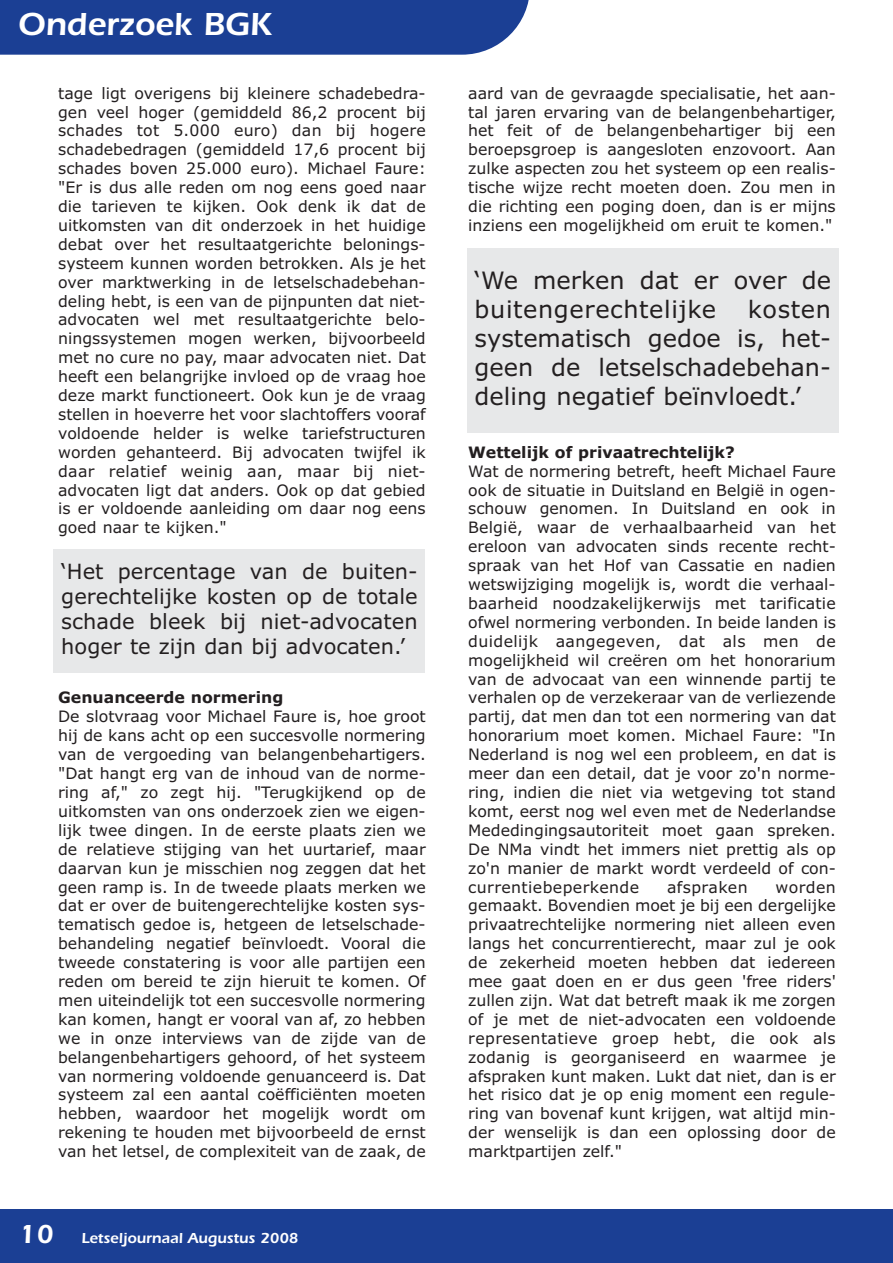
<style>
.page{position:relative;width:893px;height:1263px;background:#fff}
.page>*{position:absolute;margin:0;border:0;box-sizing:border-box;transform-origin:0 0}
.t1{font:600 33px "Itc Eras";color:#fff}
.t2{font:24px/28.8px "Verdana";color:#231f20;text-align:justify}
.t3{font:24px/28.8px "Verdana";letter-spacing:.025em;color:#231f20}
.t4{font:21px/25.2px "Verdana";color:#231f20;text-align:justify}
.t5{font:15.75px/18.9px "Verdana";color:#231f20;text-align:justify}
.t6{font:700 15.75px "Verdana";color:#231f20}
.t7{font:15.75px "Verdana";letter-spacing:.025em;color:#231f20}
.t8{font:600 15px "Itc Eras";color:#fff}
.s1{font-size:27px}
</style>
<div class="page">
<div style="left:0;top:1210px;width:893px;height:53px;background:#1b3f94"></div>
<div style="left:0;top:0;width:529px;height:55px;background:#1b3f94"></div>
<div style="left:467px;top:248px;width:371px;height:184px;background:#e7e8e9"></div>
<div style="left:54px;top:549px;width:371px;height:123px;background:#e7e8e9"></div>
<h1 class="t1" style="left:18px;top:13px;width:256px">Onderzoek BGK</h1>
<p class="t5" style="left:58px;top:85px;width:369px">tage ligt overigens bij kleinere schadebedra&shy;gen veel hoger (gemiddeld 86,2 procent bij schades tot 5.000 euro) dan bij hogere schadebedragen (gemiddeld 17,6 procent bij schades boven 25.000 euro). Michael Faure: "Er is dus alle reden om nog eens goed naar die tarieven te kijken. Ook denk ik dat de uitkomsten van dit onderzoek in het huidige debat over het resultaatgerichte belonings&shy;systeem kunnen worden betrokken. Als je het over marktwerking in de letselschadebehan&shy;deling hebt, is een van de pijnpunten dat niet&shy;advocaten wel met resultaatgerichte belo&shy;ningssystemen mogen werken, bijvoorbeeld met no cure no pay, maar advocaten niet. Dat heeft een belangrijke invloed op de vraag hoe deze markt functioneert. Ook kun je de vraag stellen in hoeverre het voor slachtoffers vooraf voldoende helder is welke tariefstructuren worden gehanteerd. Bij advocaten twijfel ik daar relatief weinig aan, maar bij niet&shy;advocaten ligt dat anders. Ook op dat gebied is er voldoende aanleiding om daar nog eens goed naar te kijken."</p>
<h3 class="t4" style="left:61px;top:560px;width:358px">‘Het percentage van de buiten&shy;gerechtelijke kosten op de totale schade bleek bij niet-advocaten hoger te zijn dan bij advocaten.’</h3>
<p class="t6" style="left:58px;top:691px;width:227px">Genuanceerde normering</p>
<p class="t5" style="left:58px;top:708px;width:369px">De slotvraag voor Michael Faure is, hoe groot hij de kans acht op een succesvolle normering van de vergoeding van belangenbehartigers. "Dat hangt erg van de inhoud van de norme&shy;ring af," zo zegt hij. "Terugkijkend op de uitkomsten van ons onderzoek zien we eigen&shy;lijk twee dingen. In de eerste plaats zien we de relatieve stijging van het uurtarief, maar daarvan kun je misschien nog zeggen dat het geen ramp is. In de tweede plaats merken we dat er over de buitengerechtelijke kosten sys&shy;tematisch gedoe is, hetgeen de letselschade&shy;behandeling negatief beïnvloedt. Vooral die tweede constatering is voor alle partijen een reden om bereid te zijn hieruit te komen. Of men uiteindelijk tot een succesvolle normering kan komen, hangt er vooral van af, zo hebben we in onze interviews van de zijde van de belangenbehartigers gehoord, of het systeem van normering voldoende genuanceerd is. Dat systeem zal een aantal coëfficiënten moeten hebben, waardoor het mogelijk wordt om rekening te houden met bijvoorbeeld de ernst van het letsel, de complexiteit van de zaak, de</p>
<p class="t8" style="left:19px;top:1232px;width:281px"><span class="s1">10</span> Letseljournaal Augustus 2008</p>
<p class="t5" style="left:468px;top:85px;width:369px">aard van de gevraagde specialisatie, het aan&shy;tal jaren ervaring van de belangenbehartiger, het feit of de belangenbehartiger bij een beroepsgroep is aangesloten enzovoort. Aan zulke aspecten zou het systeem op een realis&shy;tische wijze recht moeten doen. Zou men in die richting een poging doen, dan is er mijns inziens een mogelijkheid om eruit te komen."</p>
<h2 class="t3" style="left:475px;top:268px;width:358px">‘We merken dat er over de buitengerechtelijke</h2>
<h2 class="t2" style="left:475px;top:297px;width:358px;text-indent:273px">kosten systematisch gedoe is, het&shy;geen de letselschadebehan&shy;deling negatief beïnvloedt.’</h2>
<p class="t6" style="left:468px;top:446px;width:268px">Wettelijk of privaatrechtelijk?</p>
<p class="t5" style="left:468px;top:463px;width:369px">Wat de normering betreft, heeft Michael Faure ook de situatie in Duitsland en België in ogen&shy;schouw genomen. In Duitsland en ook in België, waar de verhaalbaarheid van het ereloon van advocaten sinds recente recht&shy;spraak van het Hof van Cassatie en nadien wetswijziging mogelijk is, wordt die verhaal&shy;baarheid noodzakelijkerwijs met tarificatie ofwel normering verbonden. In beide landen is duidelijk aangegeven, dat als men de mogelijkheid wil creëren om het honorarium van de advocaat van een winnende partij te verhalen op de verzekeraar van de verliezende partij, dat men dan tot een normering van dat honorarium moet komen. Michael Faure: "In Nederland is nog wel een probleem, en dat is meer dan een detail, dat je voor zo'n norme&shy;ring, indien die niet via wetgeving tot stand komt, eerst nog wel even met de Nederlandse Mededingingsautoriteit moet gaan spreken.<br>De NMa vindt het immers niet prettig als op zo'n manier de markt wordt verdeeld of con&shy;currentiebeperkende</p>
<p class="t7" style="left:667px;top:880px;width:82px">afspraken</p>
<p class="t5" style="left:468px;top:879px;width:369px;text-indent:307px">worden gemaakt. Bovendien moet je bij een dergelijke privaatrechtelijke normering niet alleen even langs het concurrentierecht, maar zul je ook de zekerheid moeten hebben dat iedereen mee gaat doen en er dus geen 'free riders' zullen zijn. Wat dat betreft maak ik me zorgen of je met de niet-advocaten een voldoende representatieve groep hebt, die ook als zodanig is georganiseerd en waarmee je afspraken kunt maken. Lukt dat niet, dan is er het risico dat je op enig moment een regule&shy;ring van bovenaf kunt krijgen, wat altijd min&shy;der wenselijk is dan een oplossing door de marktpartijen zelf."</p>
</div>
